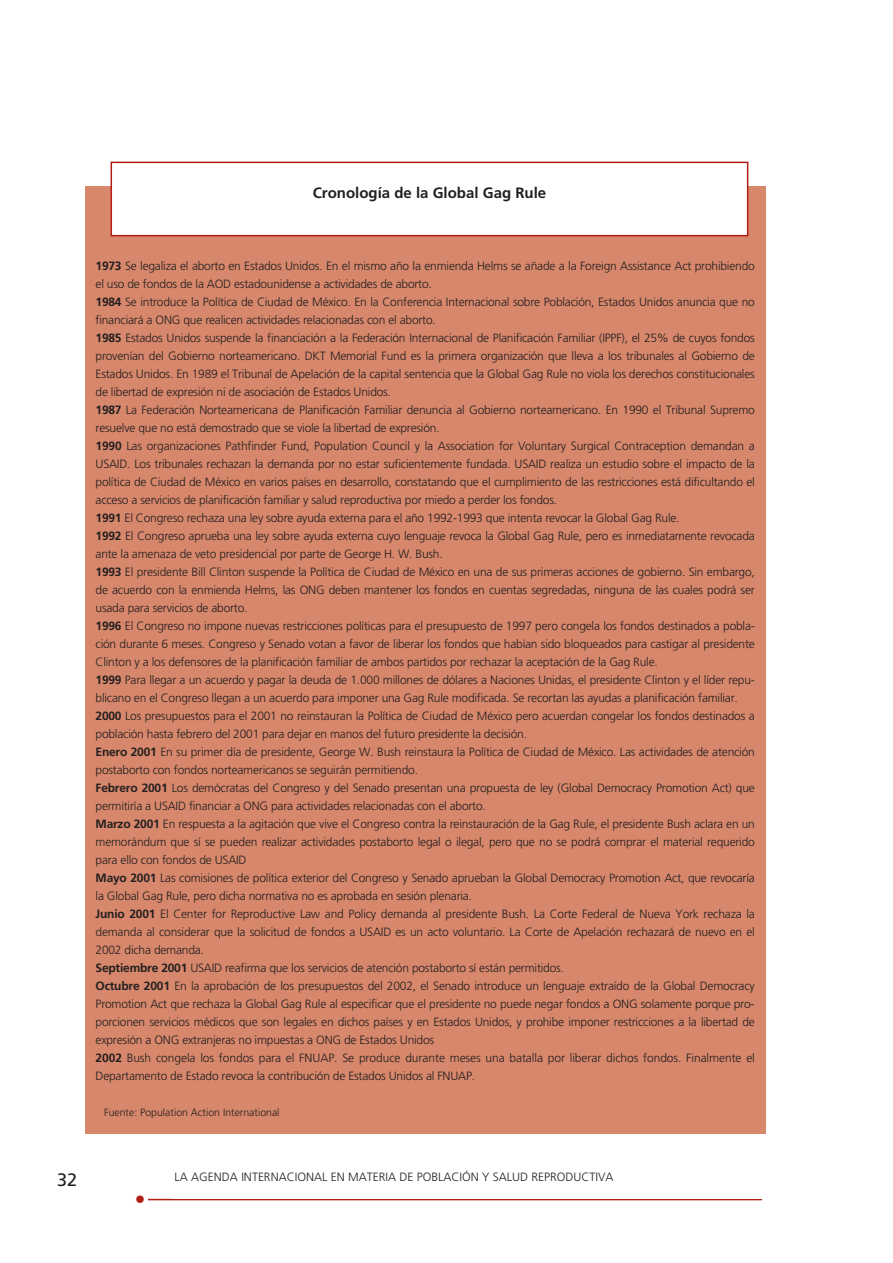
<style>
.page{position:relative;width:893px;height:1263px;background:#fff}
.page>*{position:absolute;margin:0;border:0;box-sizing:border-box;transform-origin:0 0}
.t1{font:18px "Frutiger";color:#231f20}
.t2{font:18px "Geneva";color:#b41d15}
.t3{font:700 15px "Frutiger";color:#231f20}
.t4{font:300 12px/18px "Frutiger";letter-spacing:-.015em;color:#231f20}
.t5{font:300 10.5px "Frutiger";color:#231f20}
.s1{font-weight:700}
</style>
<div class="page">
<hr style="left:137px;top:1199px;width:625px;height:1px;background:#b41d15">
<div style="left:133px;top:1186px;width:15px;height:28px;background:#fff"></div>
<div style="left:85px;top:187px;width:680px;height:947px;background:#d7876b"></div>
<div style="left:111px;top:162px;width:637px;height:74px;background:#fff"></div>
<div style="left:111px;top:162px;width:637px;height:74px;border:2px solid #b41d15"></div>
<p class="t3" style="left:313px;top:187px;width:235px">Cronología de la Global Gag Rule</p>
<p class="t4" style="left:96px;top:258px;width:661px"><span class="s1">1973</span> Se legaliza el aborto en Estados Unidos. En el mismo año la enmienda Helms se añade a la Foreign Assistance Act prohibiendo el uso de fondos de la AOD estadounidense a actividades de aborto.<br><span class="s1">1984</span> Se introduce la Política de Ciudad de México. En la Conferencia Internacional sobre Población, Estados Unidos anuncia que no financiará a ONG que realicen actividades relacionadas con el aborto.<br><span class="s1">1985</span> Estados Unidos suspende la financiación a la Federación Internacional de Planificación Familiar (IPPF), el 25% de cuyos fondos provenían del Gobierno norteamericano. DKT Memorial Fund es la primera organización que lleva a los tribunales al Gobierno de Estados Unidos. En 1989 el Tribunal de Apelación de la capital sentencia que la Global Gag Rule no viola los derechos constitucionales de libertad de expresión ni de asociación de Estados Unidos.<br><span class="s1">1987</span> La Federación Norteamericana de Planificación Familiar denuncia al Gobierno norteamericano. En 1990 el Tribunal Supremo resuelve que no está demostrado que se viole la libertad de expresión.<br><span class="s1">1990</span> Las organizaciones Pathfinder Fund, Population Council y la Association for Voluntary Surgical Contraception demandan a USAID. Los tribunales rechazan la demanda por no estar suficientemente fundada. USAID realiza un estudio sobre el impacto de la política de Ciudad de México en varios países en desarrollo, constatando que el cumplimiento de las restricciones está dificultando el acceso a servicios de planificación familiar y salud reproductiva por miedo a perder los fondos.<br><span class="s1">1991</span> El Congreso rechaza una ley sobre ayuda externa para el año 1992-1993 que intenta revocar la Global Gag Rule.<br><span class="s1">1992</span> El Congreso aprueba una ley sobre ayuda externa cuyo lenguaje revoca la Global Gag Rule, pero es inmediatamente revocada ante la amenaza de veto presidencial por parte de George H. W. Bush.<br><span class="s1">1993</span> El presidente Bill Clinton suspende la Política de Ciudad de México en una de sus primeras acciones de gobierno. Sin embargo, de acuerdo con la enmienda Helms, las ONG deben mantener los fondos en cuentas segredadas, ninguna de las cuales podrá ser usada para servicios de aborto.<br><span class="s1">1996</span> El Congreso no impone nuevas restricciones políticas para el presupuesto de 1997 pero congela los fondos destinados a pobla&shy;ción durante 6 meses. Congreso y Senado votan a favor de liberar los fondos que habían sido bloqueados para castigar al presidente Clinton y a los defensores de la planificación familiar de ambos partidos por rechazar la aceptación de la Gag Rule.<br><span class="s1">1999</span> Para llegar a un acuerdo y pagar la deuda de 1.000 millones de dólares a Naciones Unidas, el presidente Clinton y el líder repu&shy;blicano en el Congreso llegan a un acuerdo para imponer una Gag Rule modificada. Se recortan las ayudas a planificación familiar.<br><span class="s1">2000</span> Los presupuestos para el 2001 no reinstauran la Política de Ciudad de México pero acuerdan congelar los fondos destinados a población hasta febrero del 2001 para dejar en manos del futuro presidente la decisión.<br><span class="s1">Enero 2001</span> En su primer día de presidente, George W. Bush reinstaura la Política de Ciudad de México. Las actividades de atención postaborto con fondos norteamericanos se seguirán permitiendo.<br><span class="s1">Febrero 2001</span> Los demócratas del Congreso y del Senado presentan una propuesta de ley (Global Democracy Promotion Act) que permitiría a USAID financiar a ONG para actividades relacionadas con el aborto.<br><span class="s1">Marzo 2001</span> En respuesta a la agitación que vive el Congreso contra la reinstauración de la Gag Rule, el presidente Bush aclara en un memorándum que sí se pueden realizar actividades postaborto legal o ilegal, pero que no se podrá comprar el material requerido para ello con fondos de USAID<br><span class="s1">Mayo 2001</span> Las comisiones de política exterior del Congreso y Senado aprueban la Global Democracy Promotion Act, que revocaría la Global Gag Rule, pero dicha normativa no es aprobada en sesión plenaria.<br><span class="s1">Junio 2001</span> El Center for Reproductive Law and Policy demanda al presidente Bush. La Corte Federal de Nueva York rechaza la demanda al considerar que la solicitud de fondos a USAID es un acto voluntario. La Corte de Apelación rechazará de nuevo en el 2002 dicha demanda.<br><span class="s1">Septiembre 2001</span> USAID reafirma que los servicios de atención postaborto sí están permitidos.<br><span class="s1">Octubre 2001</span> En la aprobación de los presupuestos del 2002, el Senado introduce un lenguaje extraído de la Global Democracy Promotion Act que rechaza la Global Gag Rule al especificar que el presidente no puede negar fondos a ONG solamente porque pro&shy;porcionen servicios médicos que son legales en dichos países y en Estados Unidos, y prohibe imponer restricciones a la libertad de expresión a ONG extranjeras no impuestas a ONG de Estados Unidos<br><span class="s1">2002</span> Bush congela los fondos para el FNUAP. Se produce durante meses una batalla por liberar dichos fondos. Finalmente el Departamento de Estado revoca la contribución de Estados Unidos al FNUAP.</p>
<p class="t5" style="left:104px;top:1108px;width:177px">Fuente: Population Action International</p>
<h1 class="t1" style="left:57px;top:1173px;width:22px">32</h1>
<p class="t4" style="left:175px;top:1169px;width:440px">LA AGENDA INTERNACIONAL EN MATERIA DE POBLACIÓN Y SALUD REPRODUCTIVA</p>
<h1 class="t2" style="left:134px;top:1189px;width:14px">•</h1>
</div>
